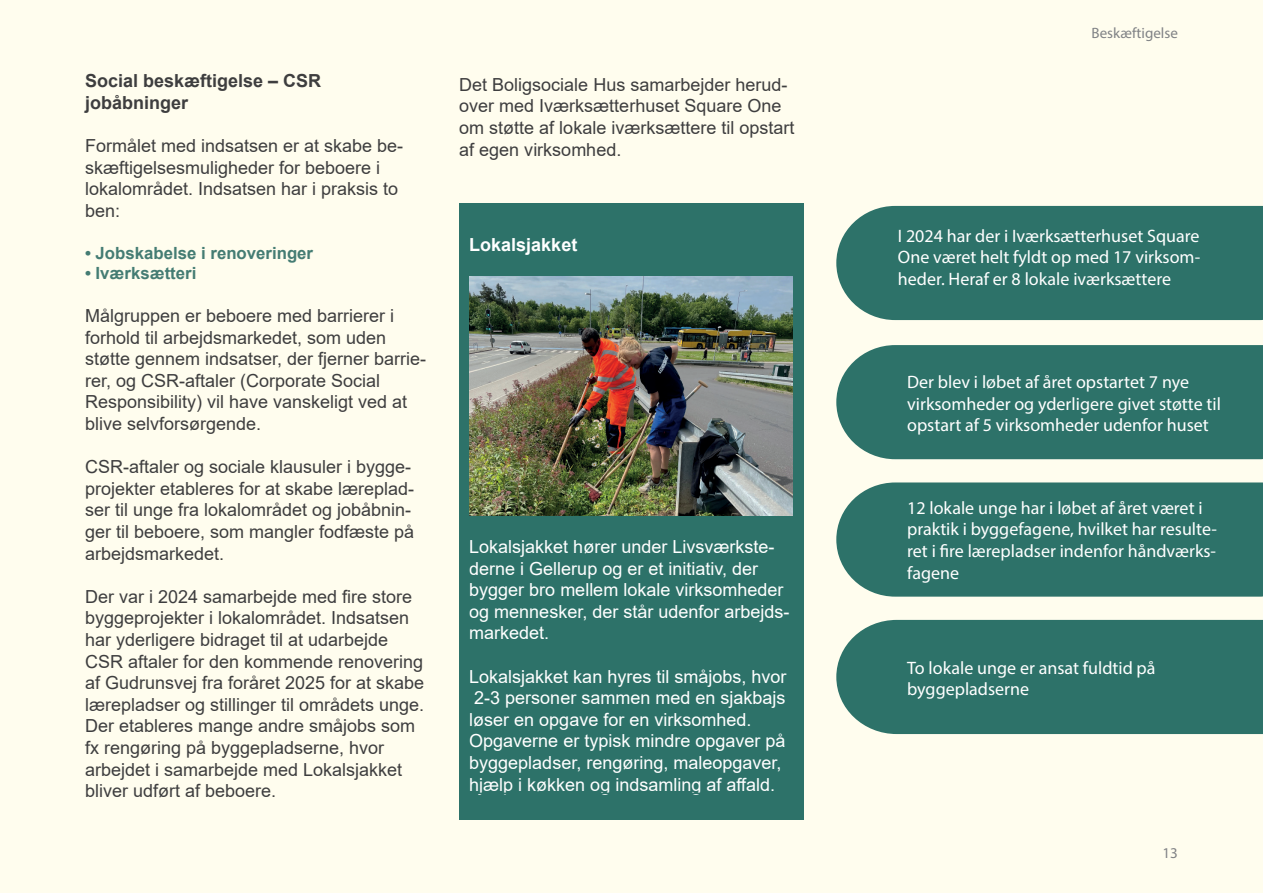
<style>
.page{position:relative;width:1263px;height:893px;background:#fffdee}
.page>*{position:absolute;margin:0;border:0;box-sizing:border-box;transform-origin:0 0}
.t1{font:18px/21.6px "Arial";color:#3e3e3f}
.t2{font:18px/21.6px "Myriad Pro";color:#fff}
.t3{font:18px/21.6px "Arial";color:#fff}
.t4{font:700 18px/21.6px "Arial";color:#3e3e3f}
.t5{font:700 18px "Arial";color:#fff}
.t6{font:700 16.8px "Arial";color:#447c73}
.t7{font:15px "Myriad Pro";color:#808285}
</style>
<div class="page">
<div style="left:836px;top:345px;width:427px;height:114px;background:#2d7269"></div>
<div style="left:836px;top:482px;width:427px;height:115px;background:#2d7269"></div>
<div style="left:836px;top:206px;width:427px;height:114px;background:#2d7269"></div>
<div style="left:459px;top:203px;width:345px;height:617px;background:#2d7269"></div>
<img style="left:469px;top:276px;width:323px;height:240px">
<div style="left:836px;top:620px;width:427px;height:114px;background:#2d7269"></div>
<p class="t4" style="left:85px;top:70px;width:238px">Social beskæftigelse – CSR jobåbninger</p>
<p class="t1" style="left:85px;top:135px;width:320px">Formålet med indsatsen er at skabe be&shy;skæftigelsesmuligheder for beboere i lokalområdet. Indsatsen har i praksis to ben:</p>
<p class="t6" style="left:85px;top:241px;width:230px">• Jobskabelse i renoveringer</p>
<p class="t6" style="left:85px;top:261px;width:113px">• Iværksætteri</p>
<p class="t1" style="left:85px;top:305px;width:343px">Målgruppen er beboere med barrierer i forhold til arbejdsmarkedet, som uden støtte gennem indsatser, der fjerner barrie&shy;rer, og CSR-aftaler (Corporate Social Responsibility) vil have vanskeligt ved at blive selvforsørgende.</p>
<p class="t1" style="left:85px;top:456px;width:331px">CSR-aftaler og sociale klausuler i bygge&shy;projekter etableres for at skabe læreplad&shy;ser til unge fra lokalområdet og jobåbnin&shy;ger til beboere, som mangler fodfæste på arbejdsmarkedet.</p>
<p class="t1" style="left:85px;top:585px;width:341px">Der var i 2024 samarbejde med fire store byggeprojekter i lokalområdet. Indsatsen har yderligere bidraget til at udarbejde CSR aftaler for den kommende renovering af Gudrunsvej fra foråret 2025 for at skabe lærepladser og stillinger til områdets unge.<br>Der etableres mange andre småjobs som fx rengøring på byggepladserne, hvor arbejdet i samarbejde med Lokalsjakket bliver udført af beboere.</p>
<p class="t1" style="left:459px;top:73px;width:337px">Det Boligsociale Hus samarbejder herud&shy;over med Iværksætterhuset Square One om støtte af lokale iværksættere til opstart af egen virksomhed.</p>
<p class="t5" style="left:469px;top:232px;width:110px">Lokalsjakket</p>
<p class="t3" style="left:469px;top:536px;width:322px">Lokalsjakket hører under Livsværkste&shy;derne i Gellerup og er et initiativ, der bygger bro mellem lokale virksomheder og mennesker, der står udenfor arbejds&shy;markedet.</p>
<p class="t3" style="left:469px;top:665px;width:319px">Lokalsjakket kan hyres til småjobs, hvor 2-3 personer sammen med en sjakbajs løser en opgave for en virksomhed.<br>Opgaverne er typisk mindre opgaver på byggepladser, rengøring, maleopgaver, hjælp i køkken og indsamling af affald.</p>
<p class="t7" style="left:1091px;top:24px;width:88px">Beskæftigelse</p>
<p class="t2" style="left:898px;top:225px;width:304px;text-align:justify">I 2024 har der i Iværksætterhuset Square One været helt fyldt op med 17 virksom&shy;heder. Heraf er 8 lokale iværksættere</p>
<p class="t2" style="left:907px;top:371px;width:315px">Der blev i løbet af året opstartet 7 nye virksomheder og yderligere givet støtte til opstart af 5 virksomheder udenfor huset</p>
<p class="t2" style="left:907px;top:497px;width:311px">12 lokale unge har i løbet af året været i praktik i byggefagene, hvilket har resulte&shy;ret i fire lærepladser indenfor håndværks&shy;fagene</p>
<p class="t2" style="left:907px;top:657px;width:250px">To lokale unge er ansat fuldtid på byggepladserne</p>
<p class="t7" style="left:1162px;top:843px;width:17px">13</p>
</div>
